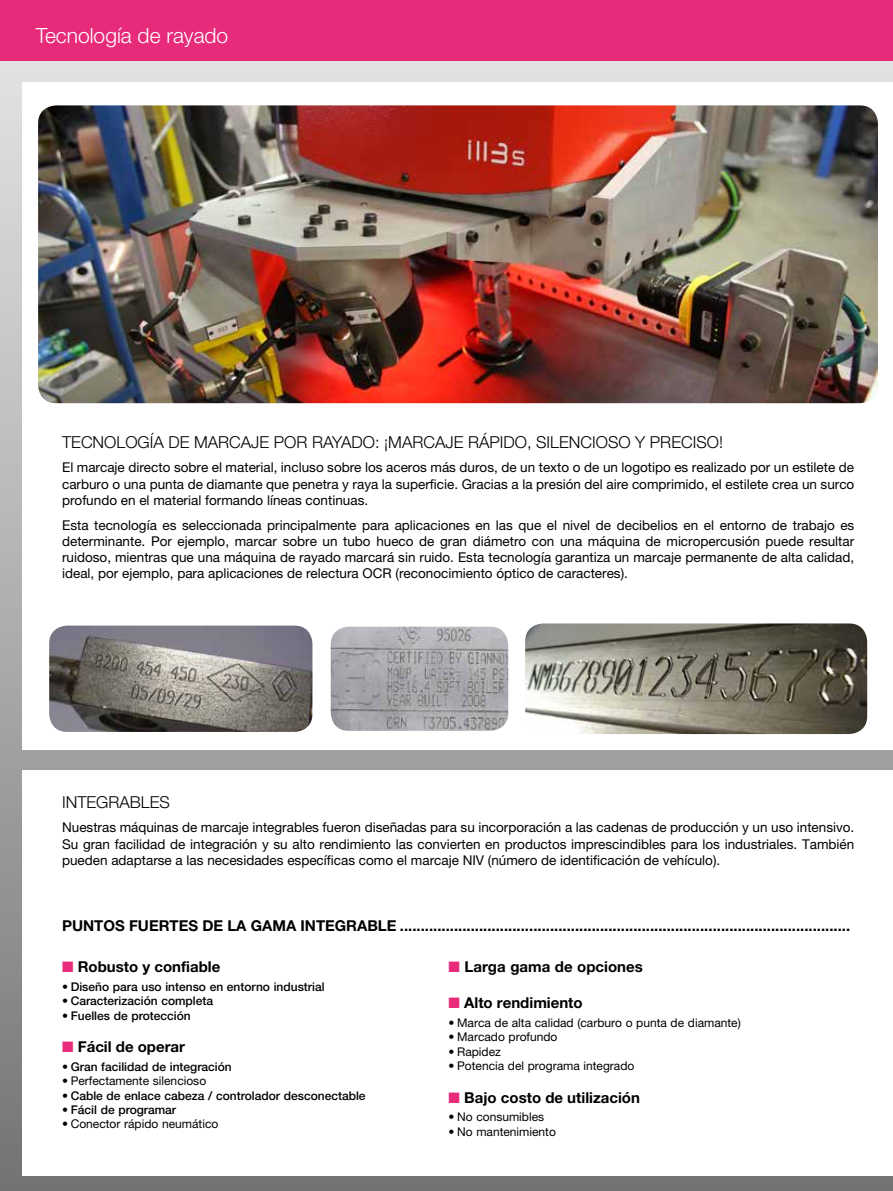
<style>
.page{position:relative;width:893px;height:1191px;background:#fff}
.page>*{position:absolute;margin:0;border:0;box-sizing:border-box;transform-origin:0 0}
.t1{font:300 21px "Helvetica Neue LT Pro";color:#fff}
.t2{font:300 16.5px "Helvetica Neue LT Pro";color:#000}
.t3{font:700 15px "Helvetica Neue LT Pro";color:#000}
.t4{font:13.5px/16.2px "Helvetica Neue LT Pro";color:#000;text-align:justify}
.t5{font:12px "Helvetica Neue LT Pro";color:#000}
.t6{font:500 12px "Helvetica Neue LT Pro";color:#000}
.s1{color:#e72a7a}
</style>
<div class="page">
<div style="left:0;top:0;width:893px;height:1191px;background:linear-gradient(to bottom,#eae8e9,#757675)"></div>
<div style="left:0;top:0;width:893px;height:60px;background:#e72a7a"></div>
<div style="left:22px;top:82px;width:871px;height:667px;background:#fff"></div>
<div style="left:22px;top:770px;width:871px;height:406px;background:#fff"></div>
<img style="left:49px;top:625px;width:263px;height:107px">
<img style="left:525px;top:623px;width:342px;height:111px">
<img style="left:331px;top:626px;width:177px;height:105px">
<img style="left:38px;top:105px;width:840px;height:298px">
<h1 class="t1" style="left:36px;top:22px;width:194px">Tecnología de rayado</h1>
<p class="t2" style="left:62px;top:432px;width:662px">TECNOLOGÍA DE MARCAJE POR RAYADO: ¡MARCAJE RÁPIDO, SILENCIOSO Y PRECISO!</p>
<p class="t4" style="left:62px;top:459px;width:794px">El marcaje directo sobre el material, incluso sobre los aceros más duros, de un texto o de un logotipo es realizado por un estilete de carburo o una punta de diamante que penetra y raya la superficie. Gracias a la presión del aire comprimido, el estilete crea un surco profundo en el material formando líneas continuas.</p>
<p class="t4" style="left:62px;top:516px;width:794px">Esta tecnología es seleccionada principalmente para aplicaciones en las que el nivel de decibelios en el entorno de trabajo es determinante. Por ejemplo, marcar sobre un tubo hueco de gran diámetro con una máquina de micropercusión puede resultar ruidoso, mientras que una máquina de rayado marcará sin ruido. Esta tecnología garantiza un marcaje permanente de alta calidad, ideal, por ejemplo, para aplicaciones de relectura OCR (reconocimiento óptico de caracteres).</p>
<p class="t2" style="left:62px;top:791px;width:109px">INTEGRABLES</p>
<p class="t4" style="left:62px;top:819px;width:794px">Nuestras máquinas de marcaje integrables fueron diseñadas para su incorporación a las cadenas de producción y un uso intensivo.<br>Su gran facilidad de integración y su alto rendimiento las convierten en productos imprescindibles para los industriales. También pueden adaptarse a las necesidades específicas como el marcaje NIV (número de identificación de vehículo).</p>
<p class="t3" style="left:62px;top:916px;width:790px">PUNTOS FUERTES DE LA GAMA INTEGRABLE ............................................................................................................</p>
<p class="t3" style="left:62px;top:957px;width:160px"><span class="s1">■</span> Robusto y confiable</p>
<p class="t6" style="left:62px;top:979px;width:264px">• Diseño para uso intenso en entorno industrial</p>
<p class="t6" style="left:62px;top:994px;width:152px">• Caracterización completa</p>
<p class="t6" style="left:62px;top:1008px;width:130px">• Fuelles de protección</p>
<p class="t3" style="left:62px;top:1037px;width:124px"><span class="s1">■</span> Fácil de operar</p>
<p class="t6" style="left:62px;top:1059px;width:171px">• Gran facilidad de integración</p>
<p class="t5" style="left:62px;top:1073px;width:145px">• Perfectamente silencioso</p>
<p class="t6" style="left:62px;top:1088px;width:305px">• Cable de enlace cabeza / controlador desconectable</p>
<p class="t6" style="left:62px;top:1102px;width:115px">• Fácil de programar</p>
<p class="t5" style="left:62px;top:1117px;width:158px">• Conector rápido neumático</p>
<p class="t3" style="left:449px;top:957px;width:196px"><span class="s1">■</span> Larga gama de opciones</p>
<p class="t3" style="left:449px;top:993px;width:136px"><span class="s1">■</span> Alto rendimiento</p>
<p class="t5" style="left:449px;top:1015px;width:294px">• Marca de alta calidad (carburo o punta de diamante)</p>
<p class="t5" style="left:449px;top:1030px;width:110px">• Marcado profundo</p>
<p class="t5" style="left:449px;top:1044px;width:54px">• Rapidez</p>
<p class="t5" style="left:449px;top:1058px;width:187px">• Potencia del programa integrado</p>
<p class="t3" style="left:449px;top:1088px;width:193px"><span class="s1">■</span> Bajo costo de utilización</p>
<p class="t5" style="left:449px;top:1109px;width:97px">• No consumibles</p>
<p class="t5" style="left:449px;top:1124px;width:109px">• No mantenimiento</p>
</div>
